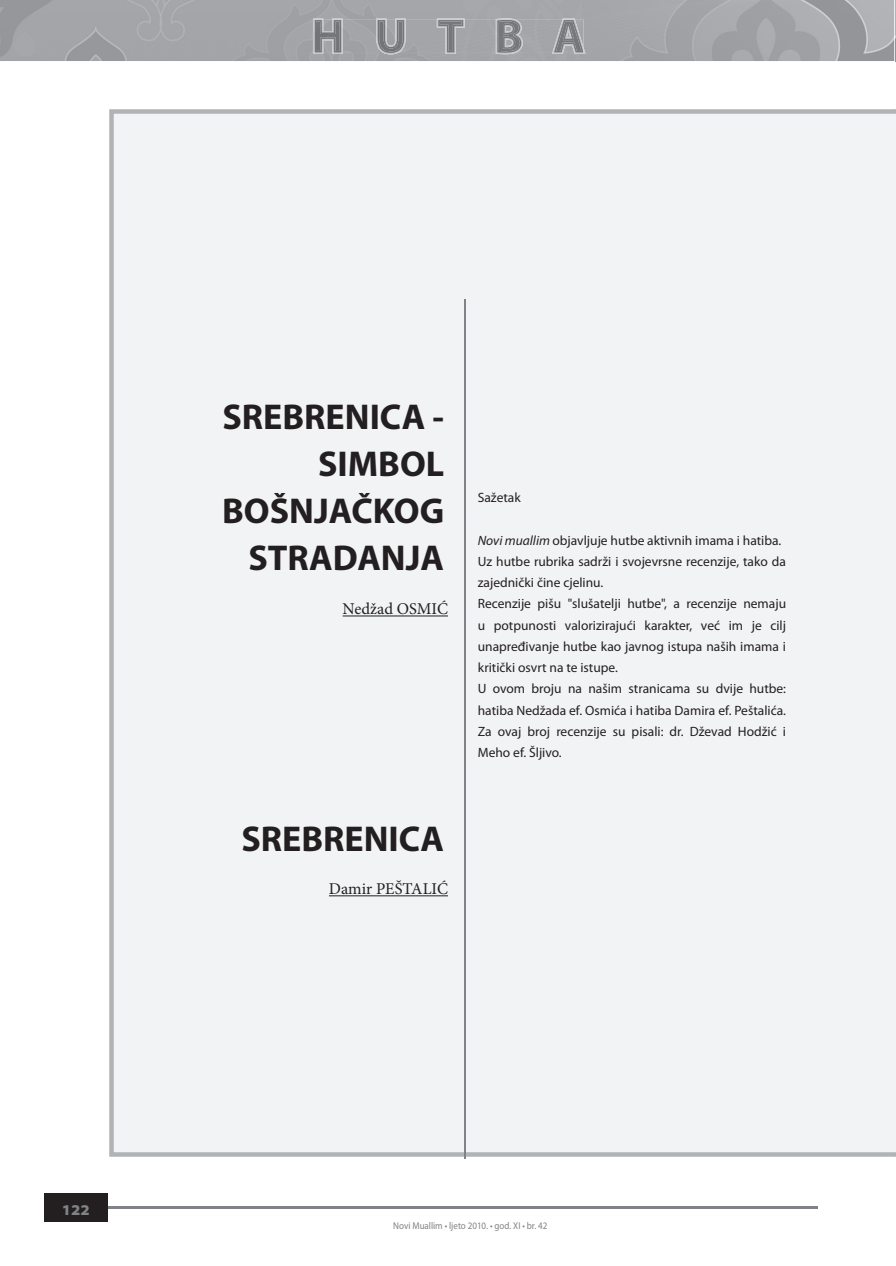
<style>
.page{position:relative;width:896px;height:1266px;background:#fff}
.page>*{position:absolute;margin:0;border:0;box-sizing:border-box;transform-origin:0 0}
.t1{font:700 36px/46.8px "Myriad Pro";color:#231f20;text-align:right}
.t2{font:16.5px "Minion Pro";color:#231f20}
.t3{font:900 semi-expanded 15px "Myriad Pro";color:#808285}
.t4{font:13.5px/21.3px "Myriad Pro";color:#231f20}
.t5{font:9.9px "Myriad Pro";color:#808285;scale:.91 1}
.s1{font-style:italic}
</style>
<div class="page">
<div style="left:109px;top:109px;width:785px;height:1048px;background:#f2f3f4"></div>
<img style="left:0;top:0;width:896px;height:61px">
<hr style="left:108px;top:1207px;width:710px;height:2px;background:#808285">
<div style="left:44px;top:1194px;width:64px;height:28px;background:#231f20"></div>
<img style="left:313px;top:18px;width:272px;height:36px">
<img style="left:314px;top:20px;width:269px;height:33px">
<hr style="left:894px;top:109px;width:2px;height:1048px;background:#f2f3f4">
<hr style="left:464px;top:299px;width:1px;height:859px;background:#808285">
<hr style="left:343px;top:615px;width:105px;height:1px;background:#231f20">
<hr style="left:329px;top:895px;width:119px;height:1px;background:#231f20">
<p class="t3" style="left:62px;top:1201px;width:29px">122</p>
<h1 class="t1" style="left:222px;top:393px;width:224px">SREBRENICA -<br>SIMBOL<br>BOŠNJAČKOG<br>STRADANJA</h1>
<p class="t2" style="left:343px;top:598px;width:107px">Nedžad OSMIĆ</p>
<h1 class="t1" style="left:241px;top:814px;width:204px">SREBRENICA</h1>
<p class="t2" style="left:329px;top:878px;width:121px">Damir PEŠTALIĆ</p>
<p class="t4" style="left:478px;top:487px;width:44px">Sažetak</p>
<p class="t4" style="left:478px;top:529px;width:310px"><span class="s1">Novi muallim</span> objavljuje hutbe aktivnih imama i hatiba.<br>Uz hutbe rubrika sadrži i svojevrsne recenzije, tako da zajednički čine cjelinu.<br>Recenzije pišu "slušatelji hutbe", a recenzije nemaju u potpunosti valorizirajući karakter, već im je cilj unapređivanje hutbe kao javnog istupa naših imama i kritički osvrt na te istupe.<br>U ovom broju na našim stranicama su dvije hutbe: hatiba Nedžada ef. Osmića i hatiba Damira ef. Peštalića.<br>Za ovaj broj recenzije su pisali: dr. Dževad Hodžić i Meho ef. Šljivo.</p>
<p class="t5" style="left:393px;top:1220px;width:171px">Novi Muallim • ljeto 2010. • god. XI • br. 42</p>
</div>
